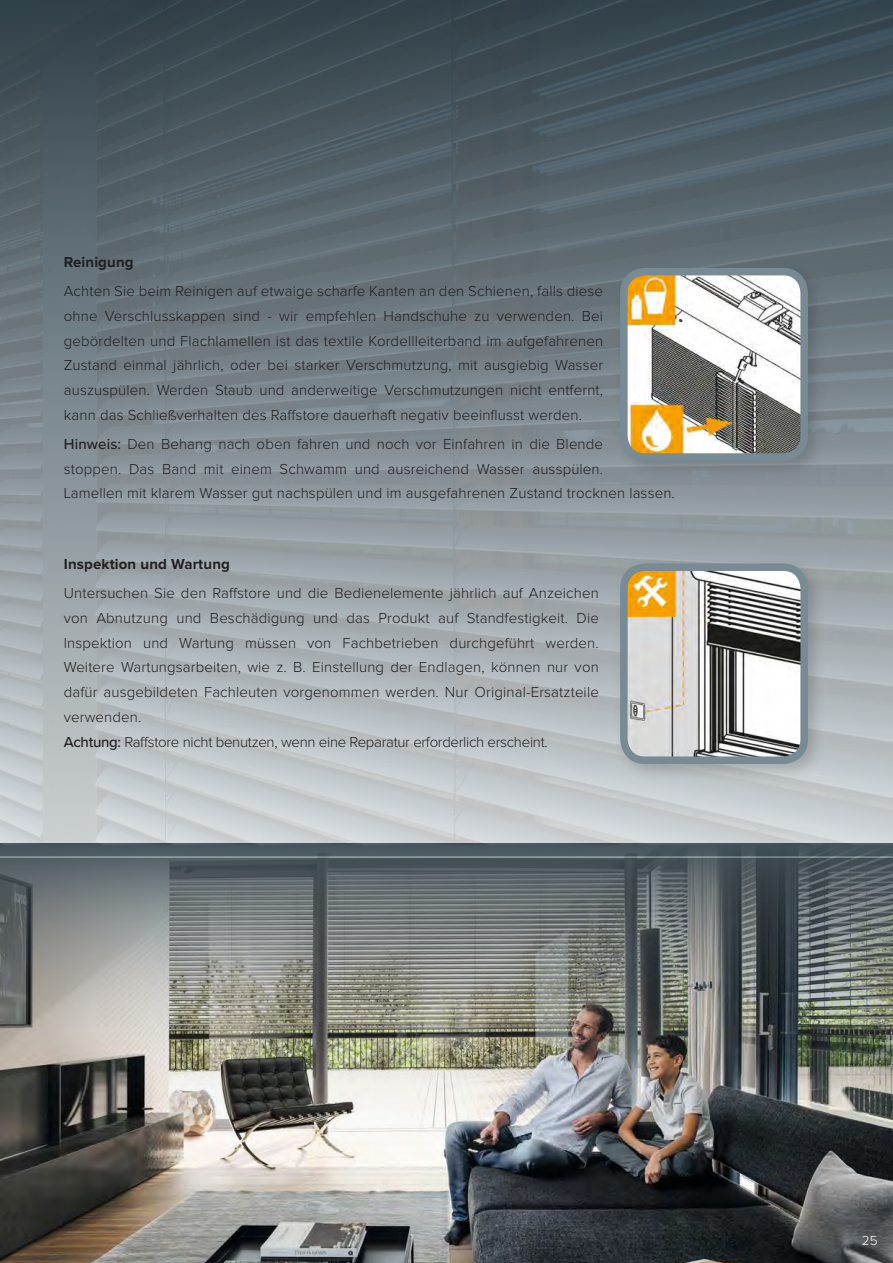
<style>
.page{position:relative;width:893px;height:1263px;background:#fff}
.page>*{position:absolute;margin:0;border:0;box-sizing:border-box;transform-origin:0 0}
.t1{font:300 15px/24.8px "Proxima Nova";letter-spacing:.01em;color:#231f20;text-align:justify}
.t2{font:300 15px "Proxima Nova";letter-spacing:-.02em;color:#231f20}
.t3{font:700 15px "Proxima Nova";letter-spacing:.01em;color:#231f20}
.t4{font:300 13.5px "Proxima Nova";color:#fff}
.s1{font-weight:500}
</style>
<div class="page">
<img style="left:0;top:0;width:893px;height:1263px">
<div style="left:613px;top:261px;width:214px;height:218px;background:#231f20;opacity:.2"></div>
<img style="left:624px;top:272px;width:180px;height:185px">
<div style="left:620px;top:268px;width:188px;height:193px;border:8px solid #788a94;border-radius:21px"></div>
<div style="left:613px;top:557px;width:214px;height:225px;background:#231f20;opacity:.2"></div>
<img style="left:624px;top:567px;width:180px;height:193px">
<div style="left:620px;top:563px;width:188px;height:201px;border:8px solid #788a94;border-radius:21px"></div>
<p class="t3" style="left:64px;top:255px;width:71px">Reinigung</p>
<p class="t1" style="left:64px;top:279px;width:541px">Achten Sie beim Reinigen auf etwaige scharfe Kanten an den Schienen, falls diese ohne Verschlusskappen sind - wir empfehlen Handschuhe zu verwenden. Bei gebördelten und Flachlamellen ist das textile Kordellleiterband im aufgefahrenen Zustand einmal jährlich, oder bei starker Verschmutzung, mit ausgiebig Wasser auszuspülen. Werden Staub und anderweitige Verschmutzungen nicht entfernt, kann das Schließverhalten des Raffstore dauerhaft negativ beeinflusst werden.</p>
<p class="t1" style="left:64px;top:432px;width:613px;text-align:left"><span class="s1">Hinweis:</span> Den Behang nach oben fahren und noch vor Einfahren in die Blende<br>stoppen. Das Band mit einem Schwamm und ausreichend Wasser ausspülen.<br>Lamellen mit klarem Wasser gut nachspülen und im ausgefahrenen Zustand trocknen lassen.</p>
<p class="t3" style="left:64px;top:557px;width:168px">Inspektion und Wartung</p>
<p class="t1" style="left:64px;top:581px;width:537px">Untersuchen Sie den Raffstore und die Bedienelemente jährlich auf Anzeichen von Abnutzung und Beschädigung und das Produkt auf Standfestigkeit. Die Inspektion und Wartung müssen von Fachbetrieben durchgeführt werden.<br>Weitere Wartungsarbeiten, wie z. B. Einstellung der Endlagen, können nur von dafür ausgebildeten Fachleuten vorgenommen werden. Nur Original-Ersatzteile verwenden.</p>
<p class="t2" style="left:64px;top:735px;width:485px"><span class="s1">Achtung:</span> Raffstore nicht benutzen, wenn eine Reparatur erforderlich erscheint.</p>
<p class="t4" style="left:862px;top:1234px;width:17px">25</p>
</div>
